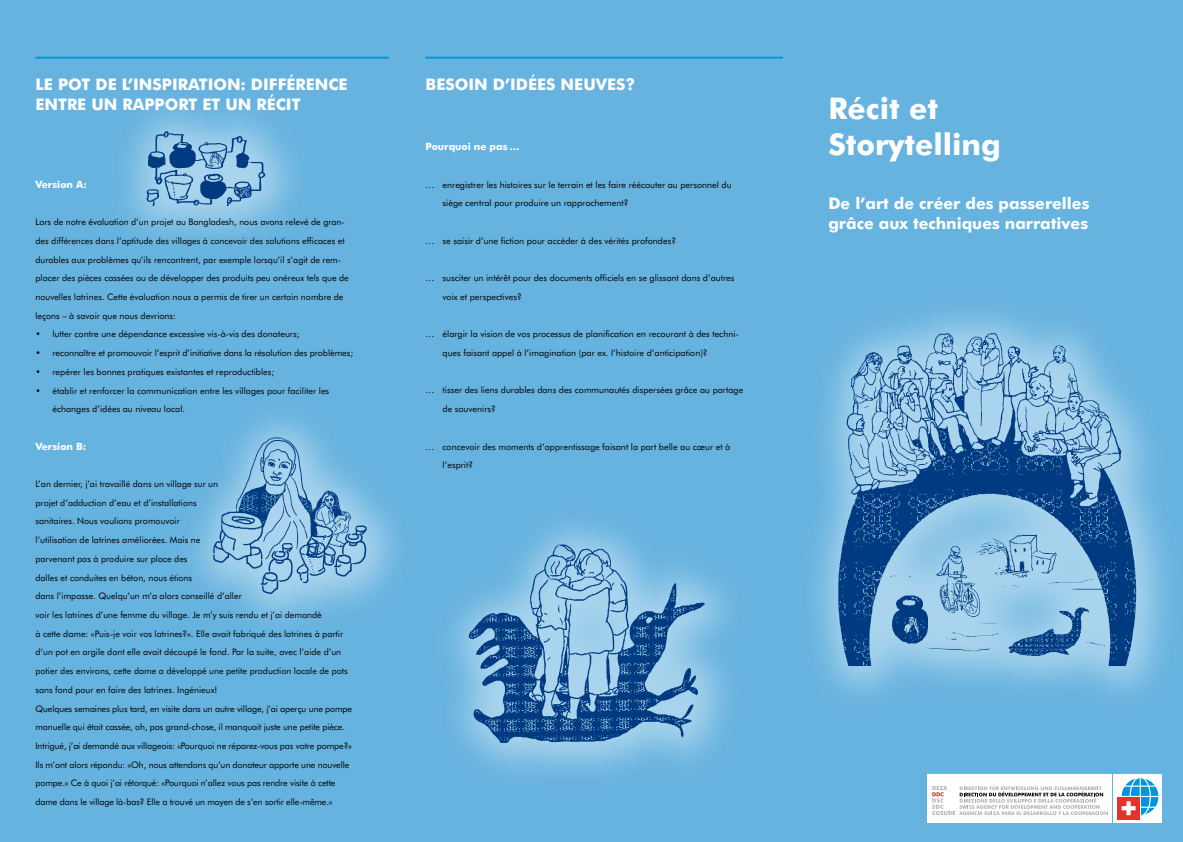
<style>
.page{position:relative;width:1183px;height:842px;background:#fff}
.page>*{position:absolute;margin:0;border:0;box-sizing:border-box;transform-origin:0 0}
.t1{font:700 30px/36px "Futura BT";color:#fff}
.t2{font:700 16px/20px "Futura BT";color:#fff}
.t3{font:700 10px "Futura BT";color:#fff}
.t4{font:9px/18.7px "Futura BT";color:#000}
</style>
<div class="page">
<div style="left:0;top:0;width:1182px;height:842px;background:#67b3df"></div>
<div style="left:790px;top:287px;width:392px;height:433px;background:#fff;opacity:.45"></div>
<img style="left:828px;top:319px;width:311px;height:353px">
<div style="left:170px;top:394px;width:250px;height:252px;background:#fff;opacity:.45"></div>
<img style="left:210px;top:433px;width:162px;height:165px">
<div style="left:424px;top:499px;width:332px;height:298px;background:#fff;opacity:.45"></div>
<img style="left:459px;top:525px;width:248px;height:233px">
<div style="left:927px;top:774px;width:184px;height:49px;background:#fff"></div>
<div style="left:1113px;top:774px;width:48px;height:49px;background:#fff"></div>
<svg style="left:932px;top:785px;width:175px;height:30px"></svg>
<div style="left:1116px;top:797px;width:23px;height:22px;background:#e4312a"></div>
<svg style="left:1121px;top:778px;width:37px;height:37px"></svg>
<hr style="left:425px;top:57px;width:357px;height:2px;background:#009bd4">
<hr style="left:35px;top:57px;width:353px;height:2px;background:#009bd4">
<div style="left:103px;top:91px;width:213px;height:163px;background:#fff;opacity:.45"></div>
<img style="left:142px;top:130px;width:125px;height:75px">
<h2 class="t2" style="left:35px;top:74px;width:34px">Le pot</h2>
<h2 class="t2" style="left:95px;top:74px;width:49px">de l’inspiration</h2>
<h2 class="t2" style="left:240px;top:74px;width:21px">: différence</h2>
<h2 class="t2" style="left:35px;top:94px;width:11px">entre</h2>
<h2 class="t2" style="left:91px;top:94px;width:43px">un rapport</h2>
<h2 class="t2" style="left:202px;top:94px;width:64px">etun récit</h2>
<p class="t3" style="left:35px;top:178px;width:53px">Version A:</p>
<p class="t4" style="left:35px;top:212px;width:315px">Lors de notre évaluation d’un projet au Bangladesh, nous avons relevé de gran&shy;des différences dans l’aptitude des villages à concevoir des solutions efficaces et durables aux problèmes qu’ils rencontrent, par exemple lorsqu’il s’agit de rem&shy;placer des pièces cassées ou de développer des produits peu onéreux tels que de nouvelles latrines. Cette évaluation nous a permis de tirer un certain nombre de leçons – à savoir que nous devrions:</p>
<p class="t4" style="left:35px;top:325px;width:265px">• lutter contre une dépendance excessive vis-à-vis des donateurs;</p>
<p class="t4" style="left:35px;top:343px;width:319px">• reconnaître et promouvoir l’esprit d’initiative dans la résolution des problèmes;</p>
<p class="t4" style="left:35px;top:362px;width:240px">• repérer les bonnes pratiques existantes et reproductibles;</p>
<p class="t4" style="left:52px;top:381px;width:278px;text-indent:-17px">• établir et renforcer la communication entre les villages pour faciliter les échanges d’idées au niveau local.</p>
<p class="t3" style="left:35px;top:440px;width:52px">Version B:</p>
<p class="t4" style="left:35px;top:474px;width:318px">L’an dernier, j’ai travaillé dans un village sur un<br>projet d’adduction d’eau et d’installa-tions<br>sanitaires. Nous voulions promouvoir<br>l’utilisation de latrines améliorées. Mais ne<br>parvenant pas à produire sur place des<br>dalles et conduites en béton, nous étions<br>dans l’impasse. Quelqu’un m’a alors conseillé d’aller<br>voir les latrines d’une femme du village. Je m’y suis rendu et j’ai demandé<br>à cette dame: «Puis-je voir vos latrines?». Elle avait fabriqué des latrines à partir d’un pot en argile dont elle avait découpé le fond. Par la suite, avec l’aide d’un potier des environs, cette dame a développé une petite production locale de pots sans fond pour en faire des latrines. Ingénieux!<br>Quelques semaines plus tard, en visite dans un autre village, j’ai aperçu une pompe manuelle qui était cassée, oh, pas grand-chose, il manquait juste une petite pièce.<br>Intrigué, j’ai demandé aux villageois: «Pourquoi ne réparez-vous pas votre pompe?» Ils m’ont alors répondu: «Oh, nous attendons qu’un donateur apporte une nouvelle pompe.» Ce à quoi j’ai rétorqué: «Pourquoi n’allez vous pas rendre visite à cette dame dans le village là-bas? Elle a trouvé un moyen de s’en sortir elle-même.»</p>
<h2 class="t2" style="left:425px;top:74px;width:211px">BESOIN D’IDÉES NEUVES?</h2>
<p class="t3" style="left:425px;top:141px;width:96px">Pourquoi ne pas …</p>
<p class="t4" style="left:442px;top:175px;width:290px;text-indent:-17px">… enregistrer les histoires sur le terrain et les faire réécouter au personnel du siège central pour produire un rapprochement?</p>
<p class="t4" style="left:425px;top:231px;width:252px">… se saisir d’une fiction pour accéder à des vérités profondes?</p>
<p class="t4" style="left:442px;top:269px;width:293px;text-indent:-17px">… susciter un intérêt pour des documents officiels en se glissant dans d’autres voix et perspectives?</p>
<p class="t4" style="left:442px;top:325px;width:298px;text-indent:-17px">… élargir la vision de vos processus de planification en recourant à des techni&shy;ques faisant appel à l’imagination (par ex. l’histoire d’anticipation)?</p>
<p class="t4" style="left:442px;top:381px;width:302px;text-indent:-17px">… tisser des liens durables dans des communautés dispersées grâce au partage de souvenirs?</p>
<p class="t4" style="left:442px;top:437px;width:289px;text-indent:-17px">… concevoir des moments d’apprentissage faisant la part belle au cœur et à l’esprit?</p>
<h1 class="t1" style="left:828px;top:90px;width:174px">Récit et<br>Storytelling</h1>
<h2 class="t2" style="left:828px;top:193px;width:262px">De l’art de créer des passerelles grâce aux techniques narratives</h2>
</div>
